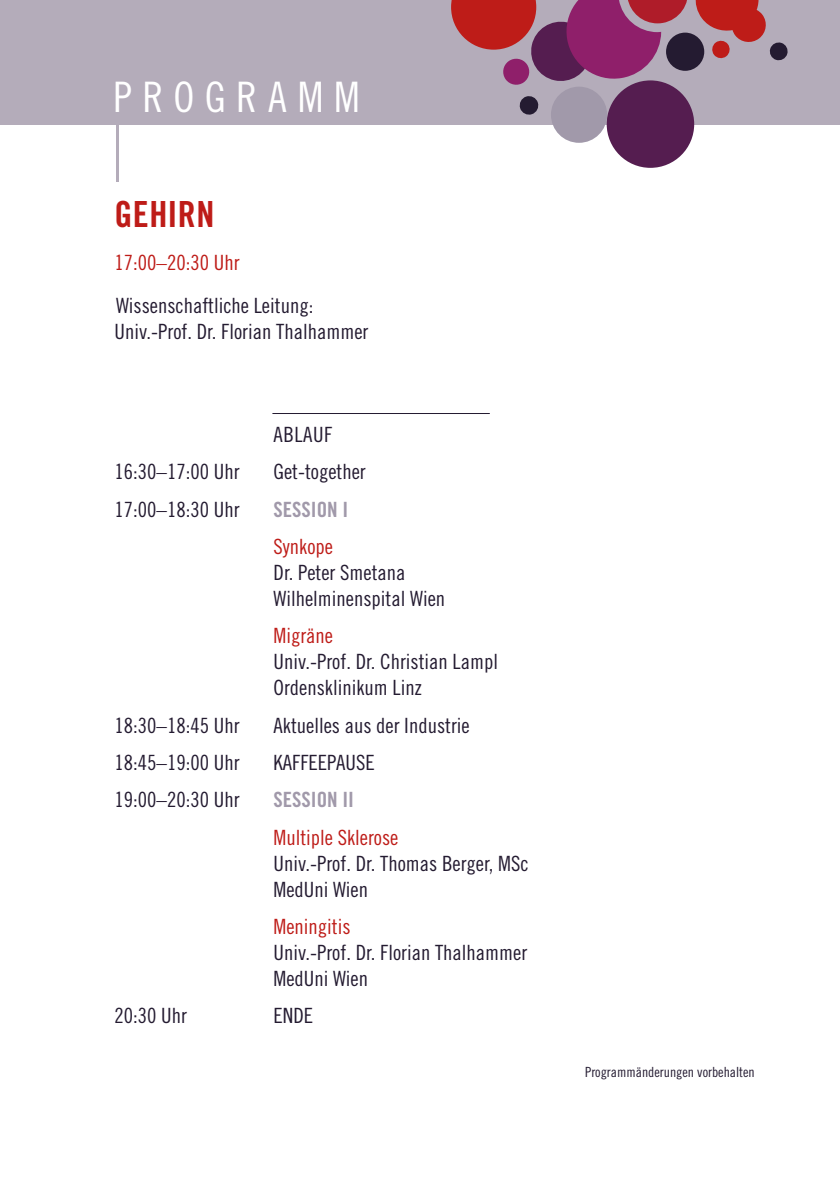
<style>
.page{position:relative;width:840px;height:1191px;background:#fff}
.page>*{position:absolute;margin:0;border:0;box-sizing:border-box;transform-origin:0 0}
.t1{font:42px "Trade Gothic Cond Eighteen";letter-spacing:.245em;color:#fff}
.t2{font:36px "Trade Gothic Bold Cond Twenty";letter-spacing:.005em;color:#be1c18}
.t3{font:21px/26px "Trade Gothic Cond Eighteen";color:#241b31}
.t4{font:21px "Trade Gothic Cond Eighteen";color:#be1c18}
.t5{font:21px "Trade Gothic Bold Cond Twenty";color:#a199aa}
.t6{font:14px "Trade Gothic Cond Eighteen";color:#241b31}
</style>
<div class="page">
<div style="left:0;top:0;width:839px;height:125px;background:#b4acba"></div>
<hr style="left:116px;top:125px;width:3px;height:56px;background:#b4acba">
<hr style="left:272px;top:413px;width:217px;height:1px;background:#241b31">
<div style="left:606px;top:80px;width:87px;height:88px;background:#551d50;border-radius:50%"></div>
<div style="left:550px;top:87px;width:56px;height:56px;background:#a199aa;border-radius:50%"></div>
<svg style="left:451px;top:0;width:337px;height:86px"></svg>
<svg style="left:519px;top:96px;width:20px;height:19px"></svg>
<h1 class="t1" style="left:113px;top:72px;width:248px">PROGRAMM</h1>
<h2 class="t2" style="left:115px;top:192px;width:101px">GEHIRN</h2>
<p class="t4" style="left:115px;top:250px;width:126px">17:00–20:30 Uhr</p>
<p class="t3" style="left:115px;top:292px;width:255px">Wissenschaftliche Leitung:<br>Univ.-Prof. Dr. Florian Thalhammer</p>
<p class="t3" style="left:273px;top:421px;width:60px">ABLAUF</p>
<p class="t3" style="left:115px;top:458px;width:126px">16:30–17:00 Uhr</p>
<p class="t3" style="left:273px;top:458px;width:94px">Get-together</p>
<p class="t3" style="left:115px;top:496px;width:126px">17:00–18:30 Uhr</p>
<p class="t5" style="left:273px;top:496px;width:76px">SESSION I</p>
<p class="t4" style="left:273px;top:534px;width:61px">Synkope</p>
<p class="t3" style="left:273px;top:559px;width:173px">Dr. Peter Smetana<br>Wilhelminenspital Wien</p>
<p class="t4" style="left:273px;top:623px;width:61px">Migräne</p>
<p class="t3" style="left:273px;top:648px;width:226px">Univ.-Prof. Dr. Christian Lampl<br>Ordensklinikum Linz</p>
<p class="t3" style="left:115px;top:712px;width:126px">18:30–18:45 Uhr</p>
<p class="t3" style="left:273px;top:712px;width:197px">Aktuelles aus der Industrie</p>
<p class="t3" style="left:115px;top:749px;width:126px">18:45–19:00 Uhr</p>
<p class="t3" style="left:273px;top:749px;width:103px">KAFFEEPAUSE</p>
<p class="t3" style="left:115px;top:786px;width:126px">19:00–20:30 Uhr</p>
<p class="t5" style="left:273px;top:787px;width:82px">SESSION II</p>
<p class="t4" style="left:273px;top:824px;width:126px">Multiple Sklerose</p>
<p class="t3" style="left:273px;top:850px;width:256px">Univ.-Prof. Dr. Thomas Berger, MSc<br>MedUni Wien</p>
<p class="t4" style="left:273px;top:914px;width:78px">Meningitis</p>
<p class="t3" style="left:273px;top:939px;width:255px">Univ.-Prof. Dr. Florian Thalhammer<br>MedUni Wien</p>
<p class="t3" style="left:115px;top:1002px;width:74px">20:30 Uhr</p>
<p class="t3" style="left:273px;top:1002px;width:41px">ENDE</p>
<p class="t6" style="left:585px;top:1063px;width:171px">Programmänderungen vorbehalten</p>
</div>
